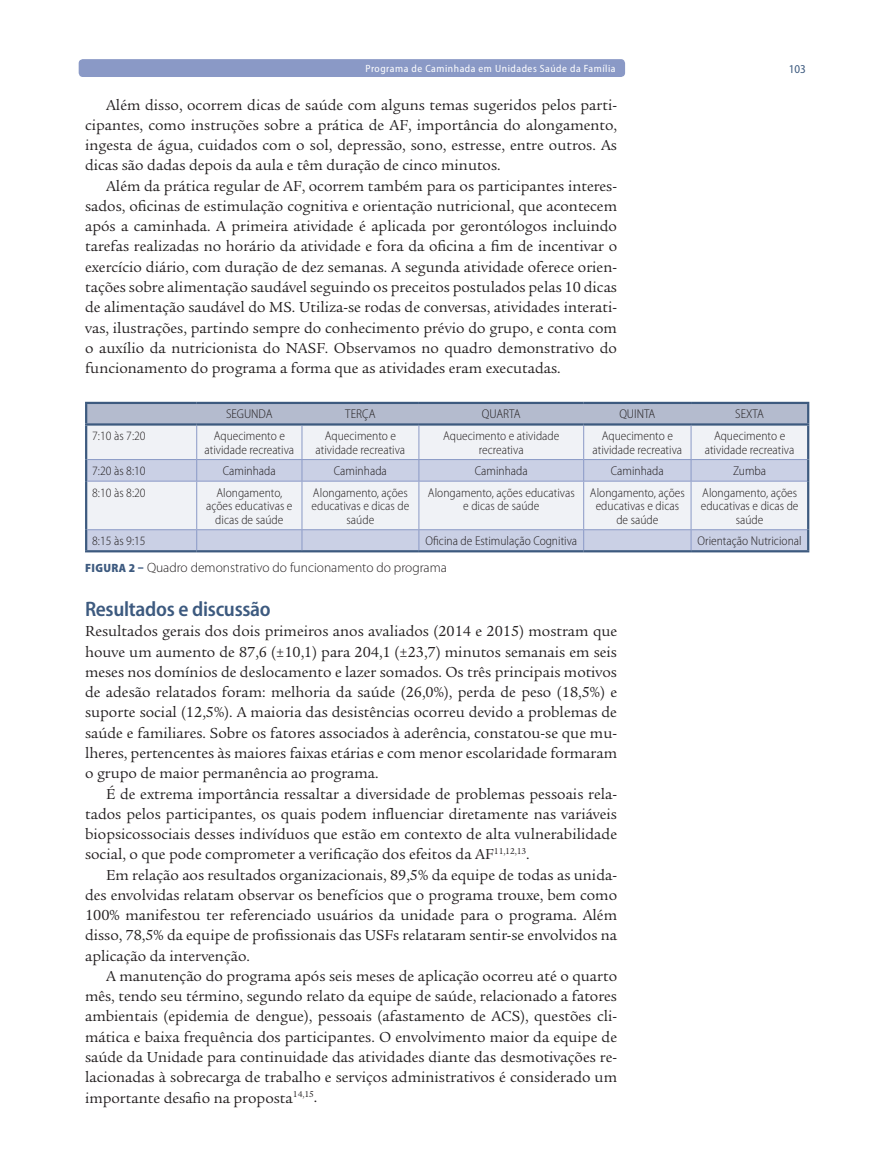
<style>
.page{position:relative;width:893px;height:1170px;background:#fff}
.page>*{position:absolute;margin:0;border:0;box-sizing:border-box;transform-origin:0 0}
.t1{font:600 semi-condensed 21px "Myriad Pro";letter-spacing:-.015em;color:#3d5a7f}
.t2{font:15.75px/20.2px "Legacy Serif Std";color:#231f20;text-align:justify}
.t3{font:300 13.5px "Myriad Pro";color:#231f20}
.t4{font:300 semi-condensed 12.75px/13.5px "Myriad Pro";color:#231f20;text-align:center}
.t5{font:semi-condensed 12px "Myriad Pro";color:#3d5a7f}
.t6{font:semi-condensed 10.5px "Myriad Pro";letter-spacing:.05em;color:#fff}
.s1{font-weight:900;font-stretch:semi-condensed;font-size:12px;color:#3d5a7f}
</style>
<div class="page">
<div style="left:79px;top:59px;width:546px;height:18px;background:#8a99c6;border-radius:4px"></div>
<div style="left:87px;top:425px;width:720px;height:34px;background:#f0f2f6"></div>
<svg style="left:87px;top:460px;width:720px;height:90px;fill:#f0f2f6"></svg>
<hr style="left:85px;top:423px;width:112px;height:2px;background:#3d5a7f">
<hr style="left:197px;top:423px;width:105px;height:2px;background:#3d5a7f">
<hr style="left:302px;top:423px;width:117px;height:2px;background:#3d5a7f">
<hr style="left:419px;top:423px;width:165px;height:2px;background:#3d5a7f">
<hr style="left:584px;top:423px;width:107px;height:2px;background:#3d5a7f">
<hr style="left:691px;top:423px;width:118px;height:2px;background:#3d5a7f">
<hr style="left:85px;top:402px;width:112px;height:2px;background:#3d5a7f">
<hr style="left:197px;top:402px;width:105px;height:2px;background:#3d5a7f">
<hr style="left:302px;top:402px;width:117px;height:2px;background:#3d5a7f">
<hr style="left:419px;top:402px;width:165px;height:2px;background:#3d5a7f">
<hr style="left:584px;top:402px;width:107px;height:2px;background:#3d5a7f">
<hr style="left:691px;top:402px;width:118px;height:2px;background:#3d5a7f">
<hr style="left:85px;top:550px;width:112px;height:2px;background:#3d5a7f">
<hr style="left:197px;top:550px;width:105px;height:2px;background:#3d5a7f">
<hr style="left:302px;top:550px;width:117px;height:2px;background:#3d5a7f">
<hr style="left:419px;top:550px;width:165px;height:2px;background:#3d5a7f">
<hr style="left:584px;top:550px;width:107px;height:2px;background:#3d5a7f">
<hr style="left:691px;top:550px;width:118px;height:2px;background:#3d5a7f">
<svg style="left:85px;top:403px;width:724px;height:21px;background:#a9b2c7"></svg>
<hr style="left:85px;top:425px;width:2px;height:34px;background:#3d5a7f">
<hr style="left:807px;top:425px;width:2px;height:34px;background:#3d5a7f">
<hr style="left:85px;top:459px;width:2px;height:22px;background:#3d5a7f">
<hr style="left:807px;top:459px;width:2px;height:22px;background:#3d5a7f">
<hr style="left:85px;top:481px;width:2px;height:48px;background:#3d5a7f">
<hr style="left:807px;top:481px;width:2px;height:48px;background:#3d5a7f">
<hr style="left:85px;top:529px;width:2px;height:21px;background:#3d5a7f">
<hr style="left:807px;top:529px;width:2px;height:21px;background:#3d5a7f">
<hr style="left:196px;top:425px;width:1px;height:34px;background:#8a99c6">
<hr style="left:302px;top:425px;width:1px;height:34px;background:#8a99c6">
<hr style="left:419px;top:425px;width:1px;height:34px;background:#8a99c6">
<hr style="left:583px;top:425px;width:1px;height:34px;background:#8a99c6">
<hr style="left:691px;top:425px;width:1px;height:34px;background:#8a99c6">
<svg style="left:196px;top:460px;width:1px;height:20px"></svg>
<svg style="left:302px;top:460px;width:1px;height:20px"></svg>
<svg style="left:419px;top:460px;width:1px;height:20px"></svg>
<svg style="left:583px;top:460px;width:1px;height:20px"></svg>
<svg style="left:691px;top:460px;width:1px;height:20px"></svg>
<hr style="left:196px;top:481px;width:1px;height:48px;background:#8a99c6">
<hr style="left:302px;top:481px;width:1px;height:48px;background:#8a99c6">
<hr style="left:419px;top:481px;width:1px;height:48px;background:#8a99c6">
<hr style="left:583px;top:481px;width:1px;height:48px;background:#8a99c6">
<hr style="left:691px;top:481px;width:1px;height:48px;background:#8a99c6">
<svg style="left:196px;top:530px;width:1px;height:20px"></svg>
<svg style="left:302px;top:530px;width:1px;height:20px"></svg>
<svg style="left:419px;top:530px;width:1px;height:20px"></svg>
<svg style="left:583px;top:530px;width:1px;height:20px"></svg>
<svg style="left:691px;top:530px;width:1px;height:20px"></svg>
<hr style="left:87px;top:459px;width:110px;height:1px;background:#8a99c6">
<hr style="left:197px;top:459px;width:105px;height:1px;background:#8a99c6">
<hr style="left:302px;top:459px;width:117px;height:1px;background:#8a99c6">
<hr style="left:419px;top:459px;width:165px;height:1px;background:#8a99c6">
<hr style="left:584px;top:459px;width:107px;height:1px;background:#8a99c6">
<hr style="left:691px;top:459px;width:116px;height:1px;background:#8a99c6">
<hr style="left:87px;top:480px;width:110px;height:1px;background:#8a99c6">
<hr style="left:197px;top:480px;width:105px;height:1px;background:#8a99c6">
<hr style="left:302px;top:480px;width:117px;height:1px;background:#8a99c6">
<hr style="left:419px;top:480px;width:165px;height:1px;background:#8a99c6">
<hr style="left:584px;top:480px;width:107px;height:1px;background:#8a99c6">
<hr style="left:691px;top:480px;width:116px;height:1px;background:#8a99c6">
<hr style="left:87px;top:529px;width:110px;height:1px;background:#8a99c6">
<hr style="left:197px;top:529px;width:105px;height:1px;background:#8a99c6">
<hr style="left:302px;top:529px;width:117px;height:1px;background:#8a99c6">
<hr style="left:419px;top:529px;width:165px;height:1px;background:#8a99c6">
<hr style="left:584px;top:529px;width:107px;height:1px;background:#8a99c6">
<hr style="left:691px;top:529px;width:116px;height:1px;background:#8a99c6">
<p class="t6" style="left:365px;top:62px;width:252px">Programa de Caminhada em Unidades Saúde da Família</p>
<p class="t5" style="left:789px;top:61px;width:19px">103</p>
<p class="t2" style="left:85px;top:95px;width:533px;text-indent:21px">Além disso, ocorrem dicas de saúde com alguns temas sugeridos pelos parti&shy;cipantes, como instruções sobre a prática de AF, importância do alongamento, ingesta de água, cuidados com o sol, depressão, sono, estresse, entre outros. As dicas são dadas depois da aula e têm duração de cinco minutos.</p>
<p class="t2" style="left:85px;top:176px;width:534px;text-indent:21px">Além da prática regular de AF, ocorrem também para os participantes interes&shy;sados, oficinas de estimulação cognitiva e orientação nutricional, que acontecem após a caminhada. A primeira atividade é aplicada por gerontólogos incluindo tarefas realizadas no horário da atividade e fora da oficina a fim de incentivar o exercício diário, com duração de dez semanas. A segunda atividade oferece orien&shy;tações sobre alimentação saudável seguindo os preceitos postulados pelas 10 dicas de alimentação saudável do MS. Utiliza-se rodas de conversas, atividades interati&shy;vas, ilustrações, partindo sempre do conhecimento prévio do grupo, e conta com o auxílio da nutricionista do NASF. Observamos no quadro demonstrativo do funcionamento do programa a forma que as atividades eram executadas.</p>
<p class="t4" style="left:226px;top:407px;width:48px">SEGUNDA</p>
<p class="t4" style="left:345px;top:407px;width:32px">TERÇA</p>
<p class="t4" style="left:482px;top:407px;width:40px">QUARTA</p>
<p class="t4" style="left:619px;top:407px;width:38px">QUINTA</p>
<p class="t4" style="left:735px;top:407px;width:30px">SEXTA</p>
<p class="t4" style="left:92px;top:429px;width:55px">7:10 às 7:20</p>
<p class="t4" style="left:204px;top:429px;width:91px">Aquecimento e atividade recreativa</p>
<p class="t4" style="left:316px;top:429px;width:91px">Aquecimento e atividade recreativa</p>
<p class="t4" style="left:443px;top:429px;width:118px">Aquecimento e atividade recreativa</p>
<p class="t4" style="left:592px;top:429px;width:91px">Aquecimento e atividade recreativa</p>
<p class="t4" style="left:705px;top:429px;width:91px">Aquecimento e atividade recreativa</p>
<p class="t4" style="left:92px;top:464px;width:55px">7:20 às 8:10</p>
<p class="t4" style="left:223px;top:464px;width:54px">Caminhada</p>
<p class="t4" style="left:334px;top:464px;width:54px">Caminhada</p>
<p class="t4" style="left:475px;top:464px;width:54px">Caminhada</p>
<p class="t4" style="left:611px;top:464px;width:54px">Caminhada</p>
<p class="t4" style="left:733px;top:464px;width:35px">Zumba</p>
<p class="t4" style="left:92px;top:485px;width:55px">8:10 às 8:20</p>
<p class="t4" style="left:206px;top:485px;width:88px">Alongamento, ações educativas e dicas de saúde</p>
<p class="t4" style="left:312px;top:485px;width:99px">Alongamento, ações educativas e dicas de saúde</p>
<p class="t4" style="left:428px;top:485px;width:148px">Alongamento, ações educativas e dicas de saúde</p>
<p class="t4" style="left:590px;top:485px;width:96px">Alongamento, ações educativas e dicas de saúde</p>
<p class="t4" style="left:701px;top:485px;width:99px">Alongamento, ações educativas e dicas de saúde</p>
<p class="t4" style="left:92px;top:534px;width:55px">8:15 às 9:15</p>
<p class="t4" style="left:425px;top:534px;width:153px">Oficina de Estimulação Cognitiva</p>
<p class="t4" style="left:698px;top:534px;width:106px">Orientação Nutricional</p>
<p class="t3" style="left:85px;top:559px;width:363px"><span class="s1">FIGURA 2 –</span> Quadro demonstrativo do funcionamento do programa</p>
<h1 class="t1" style="left:85px;top:596px;width:187px">Resultados e discussão</h1>
<p class="t2" style="left:85px;top:621px;width:534px">Resultados gerais dos dois primeiros anos avaliados (2014 e 2015) mostram que houve um aumento de 87,6 (±10,1) para 204,1 (±23,7) minutos semanais em seis meses nos domínios de deslocamento e lazer somados. Os três principais motivos de adesão relatados foram: melhoria da saúde (26,0%), perda de peso (18,5%) e suporte social (12,5%). A maioria das desistências ocorreu devido a problemas de saúde e familiares. Sobre os fatores associados à aderência, constatou-se que mu&shy;lheres, pertencentes às maiores faixas etárias e com menor escolaridade formaram o grupo de maior permanência ao programa.</p>
<p class="t2" style="left:85px;top:783px;width:534px;text-indent:21px">É de extrema importância ressaltar a diversidade de problemas pessoais rela&shy;tados pelos participantes, os quais podem influenciar diretamente nas variáveis biopsicossociais desses indivíduos que estão em contexto de alta vulnerabilidade social, o que pode comprometer a verificação dos efeitos da AF<sup>11,12,13</sup>.</p>
<p class="t2" style="left:85px;top:864px;width:534px;text-indent:21px">Em relação aos resultados organizacionais, 89,5% da equipe de todas as unida&shy;des envolvidas relatam observar os benefícios que o programa trouxe, bem como 100% manifestou ter referenciado usuários da unidade para o programa. Além disso, 78,5% da equipe de profissionais das USFs relataram sentir-se envolvidos na aplicação da intervenção.</p>
<p class="t2" style="left:85px;top:965px;width:534px;text-indent:21px">A manutenção do programa após seis meses de aplicação ocorreu até o quarto mês, tendo seu término, segundo relato da equipe de saúde, relacionado a fatores ambientais (epidemia de dengue), pessoais (afastamento de ACS), questões cli&shy;mática e baixa frequência dos participantes. O envolvimento maior da equipe de saúde da Unidade para continuidade das atividades diante das desmotivações re&shy;lacionadas à sobrecarga de trabalho e serviços administrativos é considerado um importante desafio na proposta<sup>14,15</sup>.</p>
</div>
